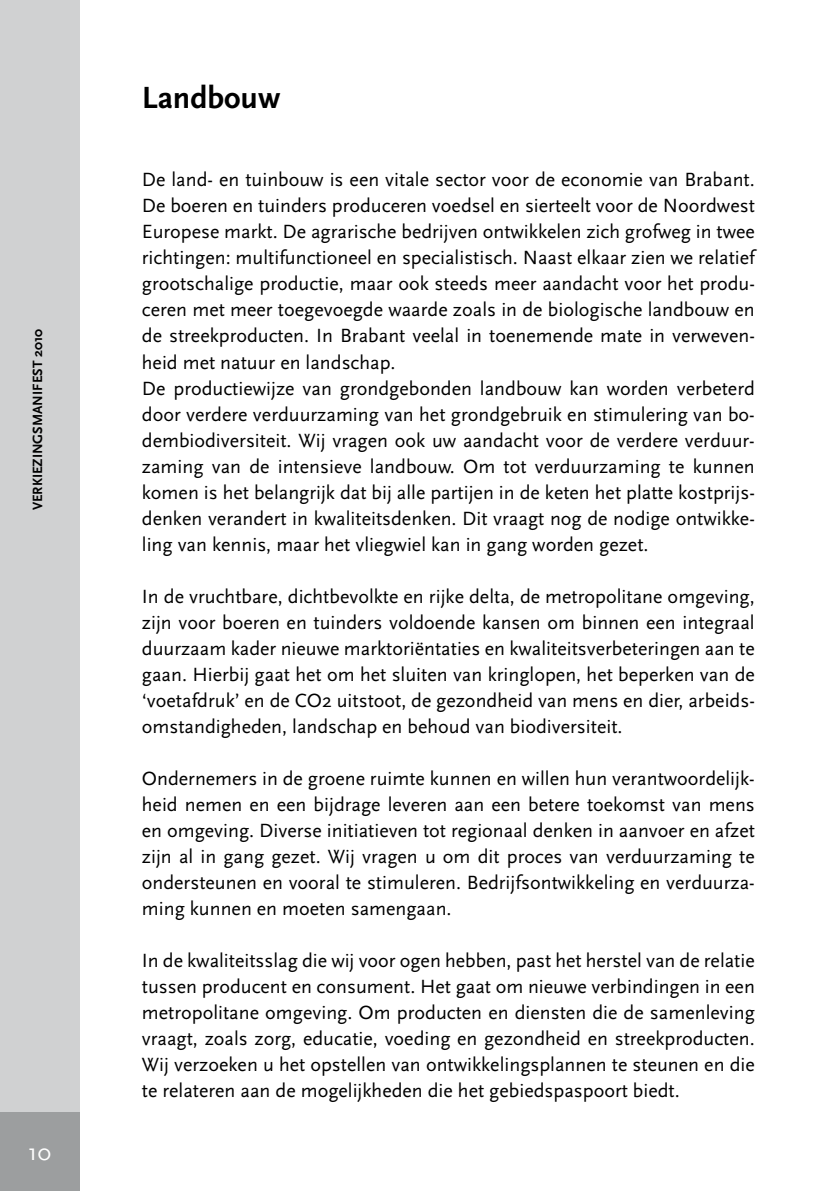
<style>
.page{position:relative;width:840px;height:1191px;background:#fff}
.page>*{position:absolute;margin:0;border:0;box-sizing:border-box;transform-origin:0 0}
.t1{font:700 32px "Scala Sans";color:#000}
.t2{font:24px "Scala Sans";color:#fff}
.t3{font:20px/26px "Scala Sans";color:#000;text-align:justify}
.t4{font:700 14px "Scala Sans";color:#000}
</style>
<div class="page">
<div style="left:0;top:1111px;width:79px;height:80px;background:#9c9e9f"></div>
<div style="left:0;top:0;width:79px;height:1111px;background:#d0d1d2"></div>
<p class="t4" style="left:29px;top:510px;width:183px;rotate:-90deg">Verkiezingsman ifest 2010</p>
<p class="t2" style="left:28px;top:1137px;width:25px">10</p>
<h1 class="t1" style="left:142px;top:79px;width:140px">Landbouw</h1>
<p class="t3" style="left:142px;top:167px;width:614px;text-align:left">De land- en tuinbouw is een vitale sector voor de economie van Brabant.<br>De boeren en tuinders produceren voedsel en sierteelt voor de Noordwest Europese markt. De agrarische bedrijven ontwikkelen zich grofweg in twee richtingen: multifunctioneel en specialistisch. Naast elkaar zien we relatief grootschalige productie, maar ook steeds meer aandacht voor het produ&shy;ceren met meer toegevoegde waarde zoals in de biologische landbouw en de streekproducten. In Brabant veelal in toenemende mate in verweven&shy;heid met natuur en landschap.<br>De productiewijze van grondgebonden landbouw kan worden verbeterd door verdere verduurzaming van het grondgebruik en stimulering van bo&shy;dembiodiversiteit. Wij vragen ook uw aandacht voor de verdere verduur&shy;zaming van de intensieve landbouw. Om tot verduurzaming te kunnen komen is het belangrijk dat bij alle partijen in de keten het platte kostprijs&shy;denken verandert in kwaliteitsdenken. Dit vraagt nog de nodige ontwikke&shy;ling van kennis, maar het vliegwiel kan in gang worden gezet.</p>
<p class="t3" style="left:142px;top:583px;width:614px">In de vruchtbare, dichtbevolkte en rijke delta, de metropolitane omgeving, zijn voor boeren en tuinders voldoende kansen om binnen een integraal duurzaam kader nieuwe marktoriëntaties en kwaliteitsverbeteringen aan te gaan. Hierbij gaat het om het sluiten van kringlopen, het beperken van de ‘voetafdruk’ en de CO2 uitstoot, de gezondheid van mens en dier, arbeids&shy;omstandigheden, landschap en behoud van biodiversiteit.</p>
<p class="t3" style="left:142px;top:765px;width:614px">Ondernemers in de groene ruimte kunnen en willen hun verantwoordelijk&shy;heid nemen en een bijdrage leveren aan een betere toekomst van mens en omgeving. Diverse initiatieven tot regionaal denken in aanvoer en afzet zijn al in gang gezet. Wij vragen u om dit proces van verduurzaming te ondersteunen en vooral te stimuleren. Bedrijfsontwikkeling en verduurza&shy;ming kunnen en moeten samengaan.</p>
<p class="t3" style="left:142px;top:947px;width:614px">In de kwaliteitsslag die wij voor ogen hebben, past het herstel van de relatie tussen producent en consument. Het gaat om nieuwe verbindingen in een metropolitane omgeving. Om producten en diensten die de samenleving vraagt, zoals zorg, educatie, voeding en gezondheid en streekproducten.<br>Wij verzoeken u het opstellen van ontwikkelingsplannen te steunen en die te relateren aan de mogelijkheden die het gebiedspaspoort biedt.</p>
</div>
